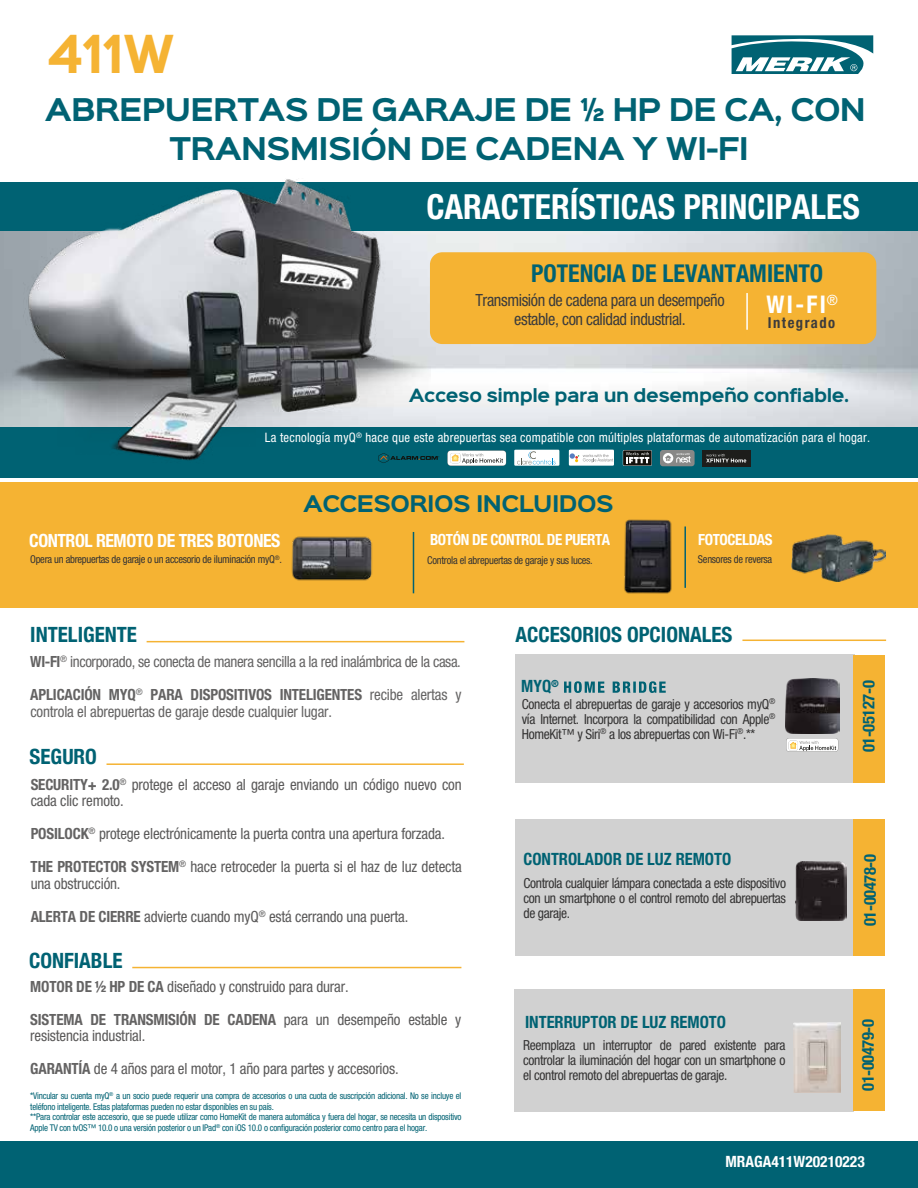
<style>
.page{position:relative;width:918px;height:1188px;background:#fff}
.page>*{position:absolute;margin:0;border:0;box-sizing:border-box;transform-origin:0 0}
.t1{font:700 47.1px "Sinkin Sans 700";color:#f5b333;scale:.96 1}
.t2{font:700 condensed 34.65px "Helvetica Neue LT Std";color:#fff}
.t3{font:700 28.2px/39.2px "Sinkin Sans 700";letter-spacing:-.025em;color:#006273;text-align:center}
.t4{font:700 condensed 24.6px "Helvetica Neue LT Std";color:#006273}
.t5{font:700 condensed 24.45px "Helvetica Neue LT Std";color:#fff}
.t6{font:700 condensed 21px "Helvetica Neue";color:#006273}
.t7{font:700 20.7px "Sinkin Sans 700";letter-spacing:-.025em;color:#006273}
.t8{font:700 condensed 18.3px "Helvetica Neue LT Std";letter-spacing:-.025em;color:#fff}
.t9{font:700 condensed 16.95px "Helvetica Neue LT Std";color:#006273}
.t10{font:condensed 16.8px "Helvetica Neue LT Std";letter-spacing:-.025em;color:#3d3c3c}
.t11{font:700 16.5px "Sinkin Sans 700";letter-spacing:-.025em;color:#006273}
.t12{font:700 condensed 16.5px "Helvetica Neue";letter-spacing:-.025em;color:#006273}
.t13{font:condensed 15.45px/33px "Helvetica Neue LT Std";letter-spacing:-.01em;color:#5a5959}
.t14{font:condensed 15.45px/33px "Helvetica Neue LT Std";letter-spacing:-.025em;color:#646363}
.t15{font:700 condensed 15.45px "Helvetica Neue LT Std";letter-spacing:-.025em;color:#fff}
.t16{font:700 condensed 15.45px "Helvetica Neue";color:#fff}
.t17{font:700 condensed 15px "Helvetica Neue LT Std";letter-spacing:.1em;color:#3d3c3c}
.t18{font:condensed 14.25px "Helvetica Neue LT Std";color:#fff}
.t19{font:condensed 13.8px/15px "Helvetica Neue LT Std";letter-spacing:-.025em;color:#343333;text-align:justify}
.t20{font:condensed 13.05px "Helvetica Neue LT Std";letter-spacing:.02em;color:#fff}
.t21{font:condensed 10.8px "Helvetica Neue LT Std";letter-spacing:-.025em;color:#343333}
.t22{font:condensed 9.3px/10.8px "Helvetica Neue LT Std";letter-spacing:-.025em;color:#006273}
.s1{font-weight:700}
.s2{font-weight:700;color:#646363}
</style>
<div class="page">
<div style="left:515px;top:655px;width:340px;height:128px;background:#d1d1d1"></div>
<div style="left:515px;top:819px;width:339px;height:136px;background:#d1d1d1"></div>
<div style="left:515px;top:989px;width:339px;height:122px;background:#d1d1d1"></div>
<div style="left:0;top:482px;width:918px;height:126px;background:#f5b333"></div>
<img style="left:431px;top:231px;width:487px;height:196px">
<div style="left:854px;top:655px;width:31px;height:128px;background:#f5b333"></div>
<div style="left:853px;top:819px;width:32px;height:136px;background:#f5b333"></div>
<div style="left:854px;top:990px;width:31px;height:121px;background:#f5b333"></div>
<div style="left:0;top:182px;width:918px;height:49px;background:#006273"></div>
<div style="left:0;top:427px;width:918px;height:50px;background:#006273"></div>
<div style="left:0;top:1141px;width:918px;height:47px;background:#006273"></div>
<svg style="left:732px;top:35px;width:141px;height:39px"></svg>
<div style="left:430px;top:252px;width:446px;height:92px;background:#f5b333;border-radius:12px"></div>
<hr style="left:746px;top:293px;width:2px;height:37px;background:#fff">
<svg style="left:564px;top:681px;width:102px;height:12px"></svg>
<img style="left:785px;top:679px;width:55px;height:55px">
<svg style="left:786px;top:738px;width:52px;height:14px"></svg>
<img style="left:796px;top:862px;width:50px;height:58px">
<img style="left:793px;top:1022px;width:48px;height:70px">
<svg style="left:431px;top:456px;width:8px;height:4px"></svg>
<div style="left:660px;top:450px;width:35px;height:16px;background:#888887;border-radius:3px"></div>
<svg style="left:663px;top:453px;width:10px;height:10px"></svg>
<svg style="left:665px;top:453px;width:26px;height:10px"></svg>
<div style="left:623px;top:450px;width:29px;height:16px;background:#12110c"></div>
<svg style="left:626px;top:452px;width:23px;height:11px"></svg>
<div style="left:702px;top:450px;width:49px;height:16px;background:#1d1d1b"></div>
<svg style="left:706px;top:454px;width:40px;height:8px"></svg>
<svg style="left:447px;top:450px;width:59px;height:16px"></svg>
<svg style="left:514px;top:450px;width:45px;height:16px"></svg>
<svg style="left:517px;top:451px;width:39px;height:13px"></svg>
<div style="left:569px;top:450px;width:45px;height:16px;background:#fff"></div>
<svg style="left:570px;top:453px;width:43px;height:9px"></svg>
<hr style="left:147px;top:641px;width:317px;height:1px;background:#f5b333">
<hr style="left:742px;top:640px;width:144px;height:1px;background:#f5b333">
<hr style="left:107px;top:763px;width:357px;height:2px;background:#f5b333">
<hr style="left:132px;top:967px;width:329px;height:1px;background:#f5b333">
<hr style="left:413px;top:532px;width:1px;height:61px;background:#006273">
<hr style="left:684px;top:527px;width:2px;height:61px;background:#006273">
<img style="left:0;top:179px;width:431px;height:284px">
<img style="left:291px;top:536px;width:81px;height:45px">
<img style="left:624px;top:519px;width:48px;height:75px">
<img style="left:792px;top:535px;width:93px;height:46px">
<hr style="left:207px;top:603px;width:639px;height:1px;background:#3d3d3b">
<hr style="left:63px;top:580px;width:1px;height:34px;background:#3d3d3b">
<h1 class="t1" style="left:47px;top:30px;width:134px">411W</h1>
<h3 class="t3" style="left:45px;top:92px;width:823px">ABREPUERTAS DE GARAJE DE ½ HP DE CA, CON<br>TRANSMISIÓN DE CADENA Y WI-FI</h3>
<h2 class="t2" style="left:426px;top:186px;width:435px">CARACTERÍSTICAS PRINCIPALES</h2>
<h3 class="t4" style="left:531px;top:258px;width:294px">POTENCIA DE LEVANTAMIENTO</h3>
<h3 class="t5" style="left:766px;top:289px;width:61px">WI-FI</h3>
<p class="t10" style="left:475px;top:291px;width:251px">Transmisión de cadena para un desempeño</p>
<p class="t18" style="left:827px;top:291px;width:13px">®</p>
<p class="t10" style="left:514px;top:309px;width:173px">estable, con calidad industrial.</p>
<p class="t17" style="left:768px;top:313px;width:69px">Integrado</p>
<p class="t11" style="left:409px;top:387px;width:442px">Acceso simple para un desempeño confiable.</p>
<p class="t20" style="left:265px;top:430px;width:607px">La tecnología myQ<sup>®</sup> hace que este abrepuertas sea compatible con múltiples plataformas de automatización para el hogar.</p>
<h3 class="t7" style="left:303px;top:493px;width:312px">ACCESORIOS INCLUIDOS</h3>
<p class="t8" style="left:29px;top:530px;width:253px">CONTROL REMOTO DE TRES BOTONES</p>
<p class="t15" style="left:430px;top:531px;width:182px">BOTÓN DE CONTROL DE PUERTA</p>
<p class="t15" style="left:698px;top:530px;width:76px">FOTOCELDAS</p>
<p class="t21" style="left:30px;top:553px;width:253px">Opera un abrepuertas de garaje o un accesorio de iluminación myQ<sup>®</sup>.</p>
<p class="t21" style="left:427px;top:554px;width:167px">Controla el abrepuertas de garaje y sus luces.</p>
<p class="t21" style="left:698px;top:553px;width:76px">Sensores de reversa</p>
<h3 class="t6" style="left:30px;top:617px;width:108px">INTELIGENTE</h3>
<p class="t14" style="left:30px;top:645px;width:433px"><span class="s1">WI-FI</span><sup>®</sup> incorporado, se conecta de manera sencilla a la red inalámbrica de la casa.<br><span class="s1">APLICACIÓN MYQ</span><sup>®</sup> <span class="s1">PARA DISPOSITIVOS INTELIGENTES</span> recibe alertas y</p>
<p class="t14" style="left:30px;top:695px;width:303px">controla el abrepuertas de garaje desde cualquier lugar.</p>
<h3 class="t6" style="left:30px;top:739px;width:69px">SEGURO</h3>
<p class="t13" style="left:31px;top:776px;width:433px;line-height:16.5px"><span class="s2">SECURITY+ 2.0</span><sup>®</sup> protege el acceso al garaje enviando un código nuevo con cada clic remoto.</p>
<p class="t13" style="left:31px;top:817px;width:433px"><span class="s2">POSILOCK</span><sup>®</sup> protege electrónicamente la puerta contra una apertura forzada.<br><span class="s2">THE PROTECTOR SYSTEM</span><sup>®</sup> hace retroceder la puerta si el haz de luz detecta</p>
<p class="t13" style="left:31px;top:867px;width:379px">una obstrucción.<br><span class="s2">ALERTA DE CIERRE</span> advierte cuando myQ<sup>®</sup> está cerrando una puerta.</p>
<h3 class="t6" style="left:29px;top:943px;width:95px">CONFIABLE</h3>
<p class="t13" style="left:30px;top:970px;width:433px"><span class="s2">MOTOR DE ½ HP DE CA</span> diseñado y construido para durar.<br><span class="s2">SISTEMA DE TRANSMISIÓN DE CADENA</span> para un desempeño estable y</p>
<p class="t13" style="left:30px;top:1019px;width:370px">resistencia industrial.<br><span class="s2">GARANTÍA</span> de 4 años para el motor, 1 año para partes y accesorios.</p>
<p class="t22" style="left:30px;top:1090px;width:433px">*Vincular su cuenta myQ<sup>®</sup> a un socio puede requerir una compra de accesorios o una cuota de suscripción adicional. No se incluye el teléfono inteligente. Estas plataformas pueden no estar disponibles en su país.<br>**Para controlar este accesorio, que se puede utilizar como HomeKit de manera automática y fuera del hogar, se necesita un dispositivo Apple TV con tvOS™ 10.0 o una versión posterior o un IPad<sup>®</sup> con iOS 10.0 o configuración posterior como centro para el hogar.</p>
<h3 class="t6" style="left:515px;top:617px;width:219px">ACCESORIOS OPCIONALES</h3>
<p class="t9" style="left:521px;top:676px;width:39px">MYQ<sup>®</sup></p>
<p class="t12" style="left:855px;top:752px;width:73px;rotate:-90deg">01-05127-0</p>
<p class="t19" style="left:522px;top:697px;width:255px">Conecta el abrepuertas de garaje y accesorios myQ<sup>® </sup>vía Internet. Incorpora la compatibilidad con Apple<sup>® </sup>HomeKit™ y Siri<sup>®</sup> a los abrepuertas con Wi-Fi<sup>®</sup>.**</p>
<p class="t9" style="left:524px;top:848px;width:209px">CONTROLADOR DE LUZ REMOTO</p>
<p class="t12" style="left:856px;top:926px;width:73px;rotate:-90deg">01-00478-0</p>
<p class="t19" style="left:523px;top:876px;width:264px">Controla cualquier lámpara conectada a este dispositivo con un smartphone o el control remoto del abrepuertas de garaje.</p>
<p class="t9" style="left:525px;top:1011px;width:202px">INTERRUPTOR DE LUZ REMOTO</p>
<p class="t12" style="left:854px;top:1091px;width:73px;rotate:-90deg">01-00479-0</p>
<p class="t19" style="left:523px;top:1038px;width:264px">Reemplaza un interruptor de pared existente para controlar la iluminación del hogar con un smartphone o el control remoto del abrepuertas de garaje.</p>
<p class="t16" style="left:726px;top:1148px;width:141px">MRAGA411W20210223</p>
</div>
